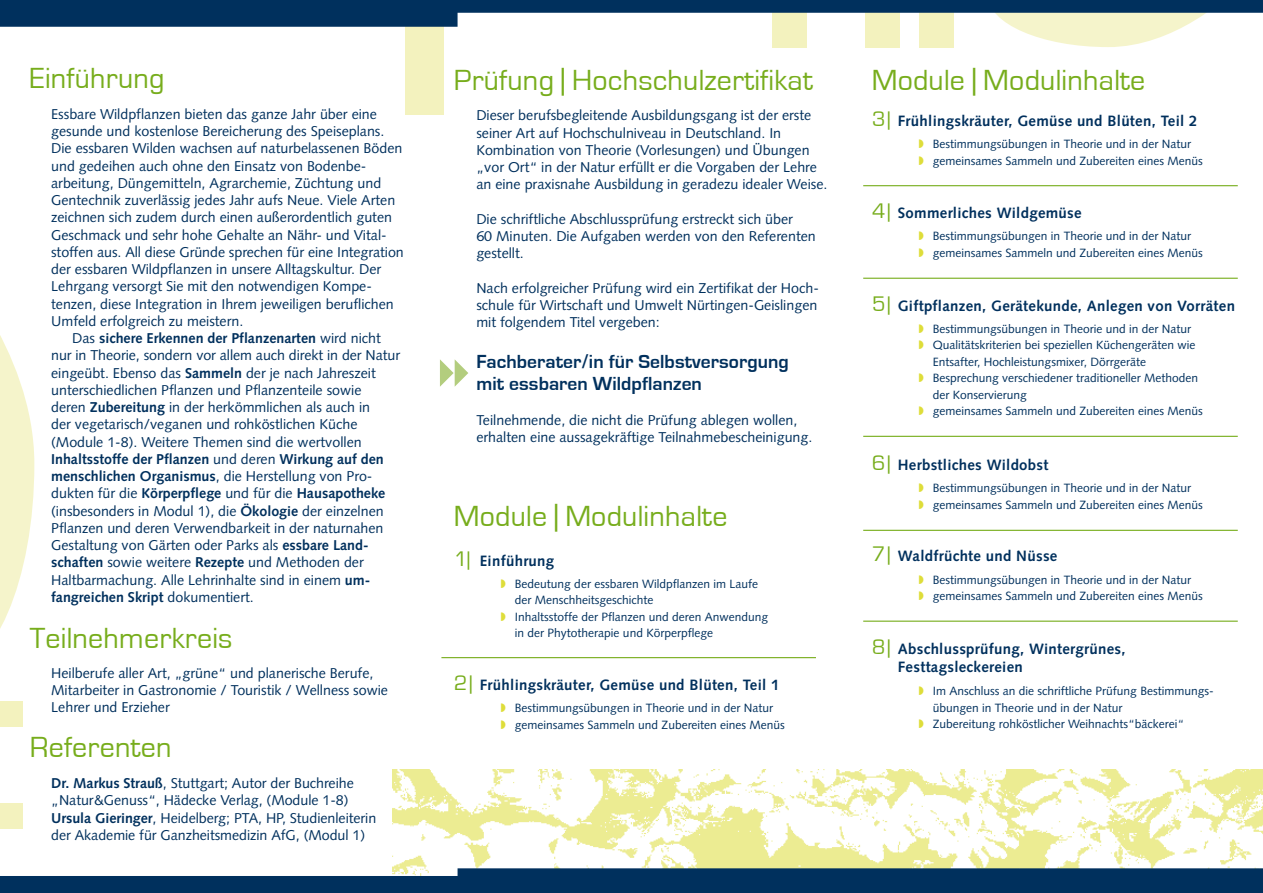
<style>
.page{position:relative;width:1263px;height:893px;background:#fff}
.page>*{position:absolute;margin:0;border:0;box-sizing:border-box;transform-origin:0 0}
.t1{font:30px "Eurostile";letter-spacing:.01em;color:#77ad1c}
.t2{font:700 19.5px/22.5px "Eurostile";letter-spacing:.005em;color:#00305d}
.t3{font:700 15px/18px "Syntax";letter-spacing:.02em;color:#00305d}
.t4{font:14.25px/17.2px "Syntax";color:#00305d}
.t5{font:700 14.25px "Syntax";color:#00305d}
.t6{font:12px/16.5px "Syntax";color:#00305d}
.s1{font-weight:400}
.s2{font-weight:700}
.s3{font-size:33px}
.s4{font-family:"Frutiger";font-weight:400}
.s5{font-family:"Eurostile";font-weight:400;font-size:21.75px;color:#77ad1c}
</style>
<div class="page">
<img style="left:392px;top:769px;width:871px;height:99px">
<div style="left:406px;top:0;width:38px;height:114px;background:#f3f2be"></div>
<div style="left:0;top:803px;width:23px;height:25px;background:#f3f2be"></div>
<div style="left:0;top:702px;width:23px;height:25px;background:#f3f2be"></div>
<svg style="left:0;top:0;width:1263px;height:47px"></svg>
<svg style="left:440px;top:359px;width:28px;height:28px"></svg>
<svg style="left:0;top:868px;width:1263px;height:25px;background:#1f4970"></svg>
<hr style="left:441px;top:657px;width:375px;height:1px;background:#77ad1c">
<hr style="left:863px;top:185px;width:375px;height:1px;background:#77ad1c">
<hr style="left:863px;top:278px;width:375px;height:1px;background:#77ad1c">
<hr style="left:863px;top:436px;width:375px;height:1px;background:#77ad1c">
<hr style="left:863px;top:621px;width:375px;height:1px;background:#77ad1c">
<hr style="left:863px;top:530px;width:375px;height:1px;background:#77ad1c">
<svg style="left:0;top:335px;width:34px;height:294px"></svg>
<h1 class="t1" style="left:30px;top:68px;width:136px">Einführung</h1>
<p class="t4" style="left:51px;top:106px;width:327px">Essbare Wildpflanzen bieten das ganze Jahr über eine</p>
<p class="t4" style="left:51px;top:123px;width:335px">gesunde und kostenlose Bereicherung des Speiseplans.</p>
<p class="t4" style="left:51px;top:140px;width:353px">Die essbaren Wilden wachsen auf naturbelassenen Böden</p>
<p class="t4" style="left:51px;top:158px;width:317px">und gedeihen auch ohne den Einsatz von Bodenbe-</p>
<p class="t4" style="left:51px;top:175px;width:332px">arbeitung, Düngemitteln, Agrarchemie, Züchtung und</p>
<p class="t4" style="left:51px;top:192px;width:346px">Gentechnik zuverlässig jedes Jahr aufs Neue. Viele Arten</p>
<p class="t4" style="left:51px;top:209px;width:342px">zeichnen sich zudem durch einen außerordentlich guten</p>
<p class="t4" style="left:51px;top:227px;width:337px">Geschmack und sehr hohe Gehalte an Nähr- und Vital-</p>
<p class="t4" style="left:51px;top:244px;width:354px">stoffen aus. All diese Gründe sprechen für eine Integration</p>
<p class="t4" style="left:51px;top:261px;width:332px">der essbaren Wildpflanzen in unsere Alltagskultur. Der</p>
<p class="t4" style="left:51px;top:278px;width:322px">Lehrgang versorgt Sie mit den notwendigen Kompe-</p>
<p class="t4" style="left:51px;top:296px;width:344px">tenzen, diese Integration in Ihrem jeweiligen beruflichen</p>
<p class="t4" style="left:51px;top:313px;width:194px">Umfeld erfolgreich zu meistern.</p>
<p class="t5" style="left:72px;top:331px;width:310px"><span class="s1">Das</span> sichere Erkennen der Pflanzenarten <span class="s1">wird nicht</span></p>
<p class="t4" style="left:51px;top:348px;width:350px">nur in Theorie, sondern vor allem auch direkt in der Natur</p>
<p class="t4" style="left:51px;top:365px;width:326px">eingeübt. Ebenso das <span class="s2">Sammeln</span> der je nach Jahreszeit</p>
<p class="t4" style="left:51px;top:382px;width:312px">unterschiedlichen Pflanzen und Pflanzenteile sowie</p>
<p class="t4" style="left:51px;top:399px;width:320px">deren <span class="s2">Zubereitung</span> in der herkömmlichen als auch in</p>
<p class="t4" style="left:51px;top:417px;width:308px">der vegetarisch/veganen und rohköstlichen Küche</p>
<p class="t4" style="left:51px;top:434px;width:312px">(Module 1-8). Weitere Themen sind die wertvollen</p>
<p class="t5" style="left:51px;top:452px;width:334px">Inhaltsstoffe der Pflanzen <span class="s1">und deren</span> Wirkung auf den</p>
<p class="t5" style="left:51px;top:469px;width:323px">menschlichen Organismus<span class="s1">, die Herstellung von Pro-</span></p>
<p class="t5" style="left:51px;top:486px;width:336px"><span class="s1">dukten für die</span> Körperpflege <span class="s1">und für die</span> Hausapotheke</p>
<p class="t4" style="left:51px;top:503px;width:334px">(insbesonders in Modul 1), die <span class="s2">Ökologie</span> der einzelnen</p>
<p class="t4" style="left:51px;top:520px;width:334px">Pflanzen und deren Verwendbarkeit in der naturnahen</p>
<p class="t4" style="left:51px;top:537px;width:319px">Gestaltung von Gärten oder Parks als <span class="s2">essbare Land-</span></p>
<p class="t4" style="left:51px;top:555px;width:314px"><span class="s2">schaften</span> sowie weitere <span class="s2">Rezepte</span> und Methoden der</p>
<p class="t4" style="left:51px;top:572px;width:321px">Haltbarmachung. Alle Lehrinhalte sind in einem <span class="s2">um-</span></p>
<p class="t5" style="left:51px;top:590px;width:204px">fangreichen Skript <span class="s1">dokumentiert.</span></p>
<h1 class="t1" style="left:30px;top:627px;width:204px">Teilnehmerkreis</h1>
<p class="t4" style="left:51px;top:665px;width:338px">Heilberufe aller Art, „grüne“ und planerische Berufe,<br>Mitarbeiter in Gastronomie / Touristik / Wellness sowie<br>Lehrer und Erzieher</p>
<h1 class="t1" style="left:30px;top:737px;width:143px">Referenten</h1>
<p class="t4" style="left:51px;top:775px;width:327px"><span class="s2">Dr. Markus Strauß</span>, Stuttgart; Autor der Buchreihe „Natur&amp;Genuss“, Hädecke Verlag, (Module 1-8)<br><span class="s2">Ursula Gieringer</span>, Heidelberg; PTA, HP, Studienleiterin der Akademie für Ganzheitsmedizin AfG, (Modul 1)</p>
<h1 class="t1" style="left:454px;top:70px;width:361px">Prüfung <span class="s3">|</span> Hochschulzertifikat</h1>
<p class="t4" style="left:476px;top:107px;width:353px">Dieser berufsbegleitende Ausbildungsgang ist der erste seiner Art auf Hochschulniveau in Deutschland. In Kombination von Theorie (Vorlesungen) und Übungen „vor Ort“ in der Natur erfüllt er die Vorgaben der Lehre an eine praxisnahe Ausbildung in geradezu idealer Weise.</p>
<p class="t4" style="left:476px;top:211px;width:341px">Die schriftliche Abschlussprüfung erstreckt sich über<br>60 Minuten. Die Aufgaben werden von den Referenten gestellt.</p>
<p class="t4" style="left:476px;top:280px;width:344px;text-align:justify">Nach erfolgreicher Prüfung wird ein Zertifikat der Hoch&shy;schule für Wirtschaft und Umwelt Nürtingen-Geislingen mit folgendem Titel vergeben:</p>
<h2 class="t2" style="left:476px;top:352px;width:314px">Fachberater<span class="s4">/</span>in für Selbstversorgung mit essbaren Wildpflanzen</h2>
<p class="t4" style="left:476px;top:412px;width:338px">Teilnehmende, die nicht die Prüfung ablegen wollen, erhalten eine aussagekräftige Teilnahmebescheinigung.</p>
<h1 class="t1" style="left:454px;top:505px;width:275px">Module <span class="s3">|</span> Modulinhalte</h1>
<p class="t3" style="left:454px;top:552px;width:101px"><span class="s5">1|</span> Einführung</p>
<p class="t6" style="left:515px;top:576px;width:255px">Bedeutung der essbaren Wildpflanzen im Laufe der Menschheitsgeschichte<br>Inhaltsstoffe der Pflanzen und deren Anwendung in der Phytotherapie und Körperpflege</p>
<p class="t3" style="left:454px;top:676px;width:327px"><span class="s5">2|</span> Frühlingskräuter, Gemüse und Blüten, Teil 1</p>
<p class="t6" style="left:515px;top:700px;width:271px">Bestimmungsübungen in Theorie und in der Natur gemeinsames Sammeln und Zubereiten eines Menüs</p>
<h1 class="t1" style="left:872px;top:70px;width:275px">Module <span class="s3">|</span> Modulinhalte</h1>
<p class="t3" style="left:872px;top:112px;width:327px"><span class="s5">3|</span> Frühlingskräuter, Gemüse und Blüten, Teil 2</p>
<p class="t6" style="left:933px;top:137px;width:271px">Bestimmungsübungen in Theorie und in der Natur gemeinsames Sammeln und Zubereiten eines Menüs</p>
<p class="t3" style="left:872px;top:204px;width:211px"><span class="s5">4|</span> Sommerliches Wildgemüse</p>
<p class="t6" style="left:933px;top:228px;width:271px">Bestimmungsübungen in Theorie und in der Natur gemeinsames Sammeln und Zubereiten eines Menüs</p>
<p class="t3" style="left:872px;top:297px;width:364px"><span class="s5">5|</span> Giftpflanzen, Gerätekunde, Anlegen von Vorräten</p>
<p class="t6" style="left:933px;top:321px;width:271px">Bestimmungsübungen in Theorie und in der Natur Qualitätskriterien bei speziellen Küchengeräten wie Entsafter, Hochleistungsmixer, Dörrgeräte Besprechung verschiedener traditioneller Methoden der Konservierung<br>gemeinsames Sammeln und Zubereiten eines Menüs</p>
<p class="t3" style="left:872px;top:456px;width:178px"><span class="s5">6|</span> Herbstliches Wildobst</p>
<p class="t6" style="left:933px;top:480px;width:271px">Bestimmungsübungen in Theorie und in der Natur gemeinsames Sammeln und Zubereiten eines Menüs</p>
<p class="t3" style="left:872px;top:548px;width:187px"><span class="s5">7|</span> Waldfrüchte und Nüsse</p>
<p class="t6" style="left:933px;top:572px;width:271px">Bestimmungsübungen in Theorie und in der Natur gemeinsames Sammeln und Zubereiten eines Menüs</p>
<p class="t3" style="left:898px;top:640px;width:229px;text-indent:-26px"><span class="s5">8|</span> Abschlussprüfung, Wintergrünes,<br>Festtagsleckereien</p>
<p class="t6" style="left:933px;top:684px;width:282px">Im Anschluss an die schriftliche Prüfung Bestimmungs&shy;übungen in Theorie und in der Natur<br>Zubereitung rohköstlicher Weihnachts“bäckerei“</p>
</div>
